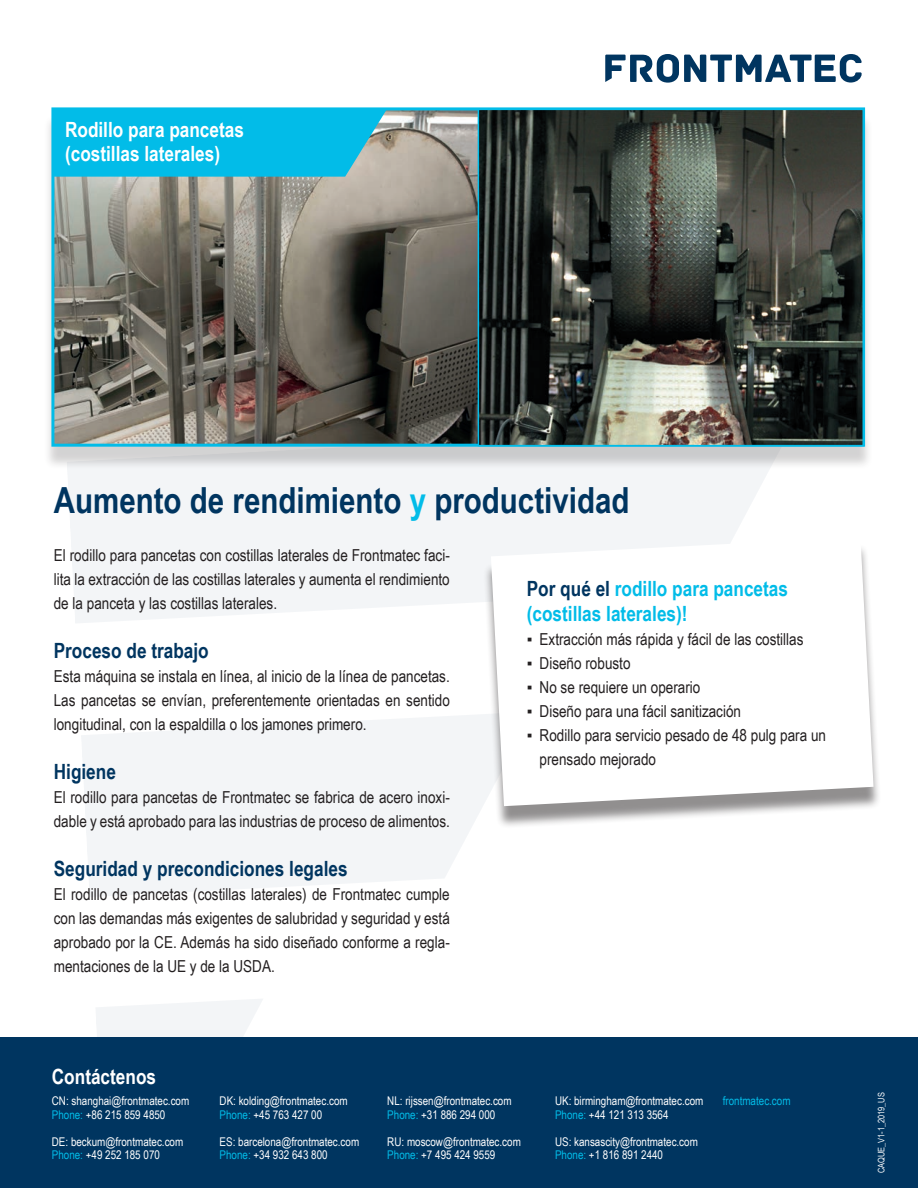
<style>
.page{position:relative;width:918px;height:1188px;background:#fff}
.page>*{position:absolute;margin:0;border:0;box-sizing:border-box;transform-origin:0 0}
.Header_1{font:700 36px "Arial Narrow";color:#003560}
.Sub_header{font:700 21px "Arial Narrow";color:#003560}
.Product_name{font:700 21px "Arial Narrow";color:#fff}
.Sub_header-2{font:700 21px "Arial Narrow";color:#02bce8}
.Body{font:16.5px/24px "Arial Narrow";color:#231f20;text-align:justify}
.t1{font:12px/13.5px "Arial Narrow";color:#fff}
.t2{font:12px "Arial Narrow";color:#02bce8}
.t3{font:9px "Arial Narrow";color:#fff}
.s1{color:#02bce8}
.s2{color:#003560}
</style>
<div class="page">
<div style="left:68px;top:470px;width:701px;height:153px;background:#f3f5f7"></div>
<svg style="left:81px;top:715px;width:402px;height:182px;fill:#f3f5f7"></svg>
<svg style="left:96px;top:999px;width:167px;height:38px"></svg>
<div style="left:0;top:1037px;width:918px;height:151px;background:#003560"></div>
<svg style="left:605px;top:54px;width:257px;height:29px"></svg>
<div style="left:43px;top:114px;width:830px;height:356px;background:#231f20;opacity:.2"></div>
<img style="left:55px;top:111px;width:423px;height:332px">
<svg style="left:52px;top:109px;width:335px;height:68px;background:#0dbbe4"></svg>
<svg style="left:481px;top:112px;width:380px;height:331px;background:#42453f"></svg>
<div style="left:478px;top:109px;width:386px;height:337px;border:2px solid #02bce8"></div>
<div style="left:483px;top:544px;width:399px;height:285px;background:#231f20;opacity:.5"></div>
<svg style="left:491px;top:537px;width:383px;height:269px"></svg>
<p class="Product_name" style="left:65px;top:114px;width:180px">Rodillo para pancetas</p>
<p class="Product_name" style="left:65px;top:138px;width:157px">(costillas laterales)</p>
<p class="Header_1" style="left:54px;top:473px;width:577px">Aumento de rendimiento <span class="s1">y</span> productividad</p>
<p class="Body" style="left:54px;top:542px;width:398px">El rodillo para pancetas con costillas laterales de Frontmatec faci&shy;lita la extracción de las costillas laterales y aumenta el rendimiento de la panceta y las costillas laterales.</p>
<p class="Sub_header" style="left:54px;top:635px;width:157px">Proceso de trabajo</p>
<p class="Body" style="left:54px;top:663px;width:398px">Esta máquina se instala en línea, al inicio de la línea de pancetas.<br>Las pancetas se envían, preferentemente orientadas en sentido longitudinal, con la espaldilla o los jamones primero.</p>
<p class="Sub_header" style="left:54px;top:756px;width:64px">Higiene</p>
<p class="Body" style="left:54px;top:785px;width:398px">El rodillo para pancetas de Frontmatec se fabrica de acero inoxi&shy;dable y está aprobado para las industrias de proceso de alimentos.</p>
<p class="Sub_header" style="left:54px;top:853px;width:295px">Seguridad y precondiciones legales</p>
<p class="Body" style="left:54px;top:882px;width:398px">El rodillo de pancetas (costillas laterales) de Frontmatec cumple con las demandas más exigentes de salubridad y seguridad y está aprobado por la CE. Además ha sido diseñado conforme a regla&shy;mentaciones de la UE y de la USDA.</p>
<p class="Sub_header-2" style="left:527px;top:573px;width:263px"><span class="s2">Por qué el</span> rodillo para pancetas</p>
<p class="Sub_header-2" style="left:527px;top:598px;width:162px">(costillas laterales)!</p>
<p class="Body" style="left:527px;top:627px;width:278px">▪ Extracción más rápida y fácil de las costillas</p>
<p class="Body" style="left:527px;top:651px;width:105px">▪ Diseño robusto</p>
<p class="Body" style="left:527px;top:675px;width:175px">▪ No se requiere un operario</p>
<p class="Body" style="left:527px;top:699px;width:216px">▪ Diseño para una fácil sanitización</p>
<p class="Body" style="left:540px;top:723px;width:288px;text-indent:-13px">▪ Rodillo para servicio pesado de 48 pulg para un prensado mejorado</p>
<p class="Product_name" style="left:52px;top:1061px;width:106px">Contáctenos</p>
<p class="t1" style="left:52px;top:1094px;width:139px">CN: shanghai@frontmatec.com<br><span class="s1">Phone:</span> +86 215 859 4850</p>
<p class="t1" style="left:52px;top:1134px;width:133px">DE: beckum@frontmatec.com<br><span class="s1">Phone:</span> +49 252 185 070</p>
<p class="t1" style="left:220px;top:1094px;width:130px">DK: kolding@frontmatec.com<br><span class="s1">Phone:</span> +45 763 427 00</p>
<p class="t1" style="left:220px;top:1134px;width:141px">ES: barcelona@frontmatec.com<br><span class="s1">Phone:</span> +34 932 643 800</p>
<p class="t1" style="left:387px;top:1094px;width:126px">NL: rijssen@frontmatec.com<br><span class="s1">Phone:</span> +31 886 294 000</p>
<p class="t1" style="left:387px;top:1134px;width:135px">RU: moscow@frontmatec.com<br><span class="s1">Phone:</span> +7 495 424 9559</p>
<p class="t1" style="left:555px;top:1094px;width:150px">UK: birmingham@frontmatec.com<br><span class="s1">Phone:</span> +44 121 313 3564</p>
<p class="t1" style="left:555px;top:1134px;width:144px">US: kansascity@frontmatec.com<br><span class="s1">Phone:</span> +1 816 891 2440</p>
<p class="t2" style="left:723px;top:1092px;width:69px">frontmatec.com</p>
<p class="t3" style="left:875px;top:1173px;width:82px;rotate:-90deg">CAQUE_V1-1_2019_US</p>
</div>
